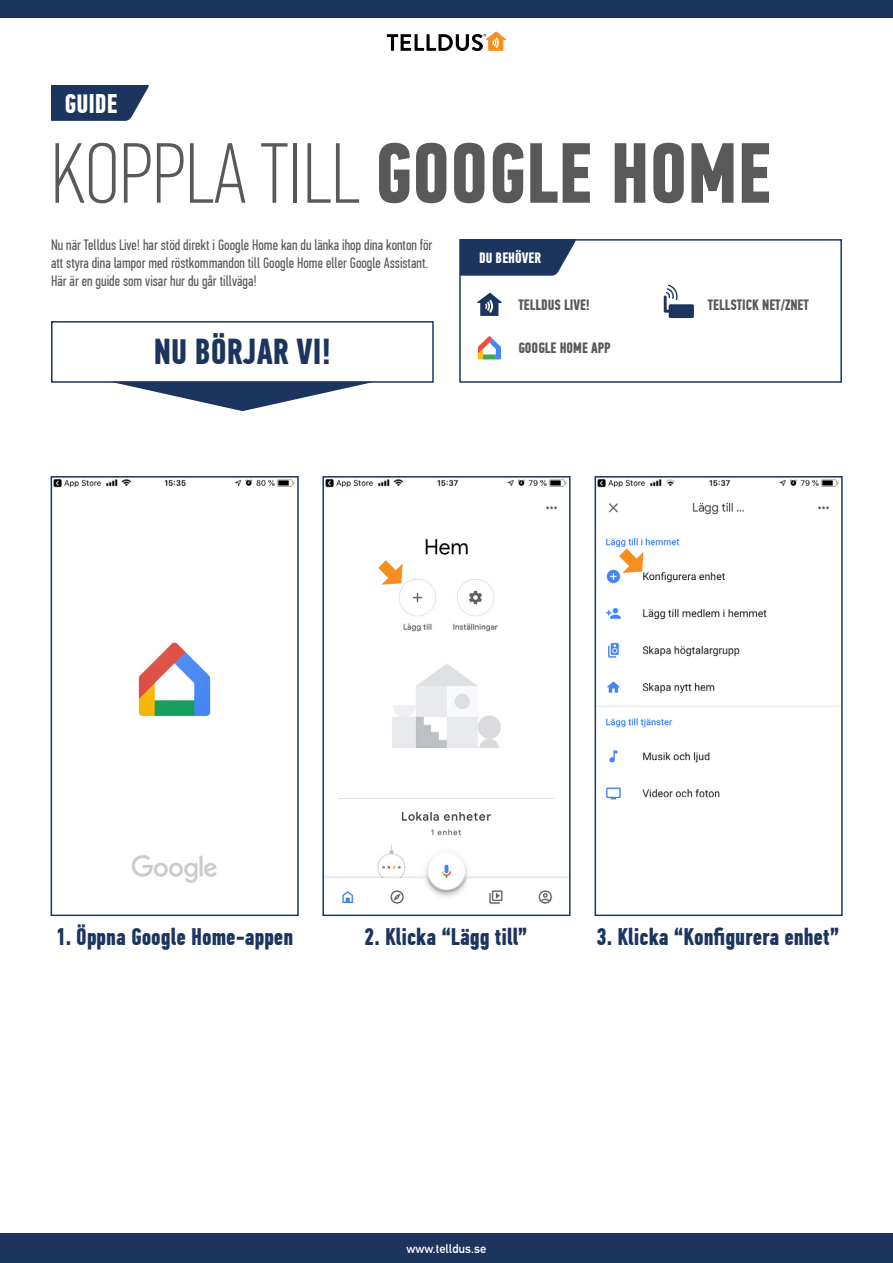
<style>
.page{position:relative;width:893px;height:1263px;background:#fff}
.page>*{position:absolute;margin:0;border:0;box-sizing:border-box;transform-origin:0 0}
.t1{font:100 85.5px "PF Din Text Comp Pro";color:#58595b}
.t2{font:700 36px "PF Din Text Comp Pro";color:#1c355e}
.t3{font:700 27px "PF Din Text Comp Pro";color:#fff}
.t4{font:700 24px "PF Din Text Comp Pro";color:#1c355e}
.t5{font:15px/18px "PF Din Text Comp Pro";color:#58595b}
.t6{font:700 15px "PF Din Text Comp Pro";color:#58595b}
.t7{font:700 15px "PF Din Text Comp Pro";color:#fff}
.t8{font:700 12.45px "DIN Alternate";color:#fff}
.s1{font-weight:700}
</style>
<div class="page">
<svg style="left:387px;top:31px;width:119px;height:20px"></svg>
<div style="left:0;top:0;width:893px;height:18px;background:#1c355e"></div>
<div style="left:0;top:1233px;width:893px;height:30px;background:#1c355e"></div>
<svg style="left:51px;top:85px;width:98px;height:36px;background:#33496e"></svg>
<svg style="left:462px;top:242px;width:113px;height:34px;background:#31476c"></svg>
<div style="left:459px;top:239px;width:383px;height:144px;border:2px solid #1c355e"></div>
<div style="left:51px;top:321px;width:383px;height:62px;border:2px solid #1c355e"></div>
<svg style="left:110px;top:382px;width:265px;height:29px"></svg>
<svg style="left:664px;top:285px;width:30px;height:33px"></svg>
<svg style="left:477px;top:293px;width:25px;height:23px"></svg>
<svg style="left:478px;top:336px;width:23px;height:23px"></svg>
<div style="left:483px;top:354px;width:13px;height:5px;background:#3bab59"></div>
<img style="left:54px;top:479px;width:241px;height:404px">
<div style="left:51px;top:476px;width:248px;height:440px;border:2px solid #1c355e"></div>
<img style="left:325px;top:479px;width:243px;height:425px">
<div style="left:322px;top:476px;width:249px;height:440px;border:2px solid #1c355e"></div>
<img style="left:598px;top:479px;width:242px;height:321px">
<div style="left:595px;top:476px;width:248px;height:440px;border:2px solid #1c355e"></div>
<svg style="left:378px;top:560px;width:25px;height:25px"></svg>
<svg style="left:619px;top:548px;width:24px;height:25px"></svg>
<h3 class="t3" style="left:64px;top:87px;width:55px">GUIDE</h3>
<h1 class="t1" style="left:51px;top:125px;width:721px">KOPPLA TILL <span class="s1">GOOGLE HOME</span></h1>
<p class="t5" style="left:51px;top:236px;width:383px">Nu när Telldus Live! har stöd direkt i Google Home kan du länka ihop dina konton för att styra dina lampor med röstkommandon till Google Home eller Google Assistant.<br>Här är en guide som visar hur du går tillväga!</p>
<h2 class="t2" style="left:154px;top:330px;width:179px">NU BÖRJAR VI!</h2>
<p class="t7" style="left:479px;top:249px;width:64px">DU BEHÖVER</p>
<p class="t6" style="left:518px;top:295px;width:73px">TELLDUS LIVE!</p>
<p class="t6" style="left:708px;top:295px;width:103px">TELLSTICK NET/ZNET</p>
<p class="t6" style="left:518px;top:339px;width:94px">GOOGLE HOME APP</p>
<h3 class="t4" style="left:55px;top:922px;width:239px">1. Öppna Google Home-appen</h3>
<h3 class="t4" style="left:364px;top:922px;width:165px">2. Klicka “Lägg till”</h3>
<h3 class="t4" style="left:597px;top:922px;width:244px">3. Klicka “Konfigurera enhet”</h3>
<p class="t8" style="left:407px;top:1239px;width:81px">www.telldus.se</p>
</div>
